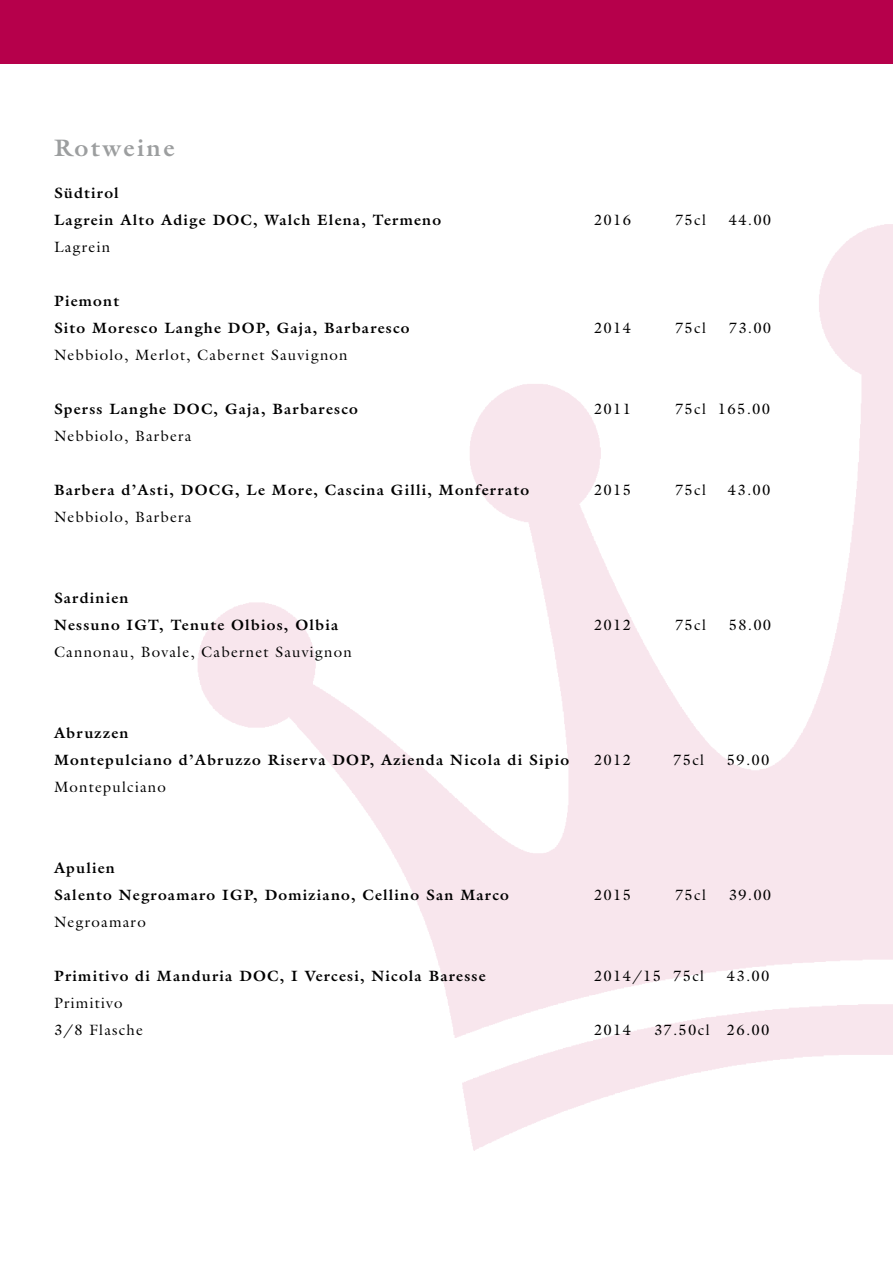
<style>
.page{position:relative;width:893px;height:1263px;background:#fff}
.page>*{position:absolute;margin:0;border:0;box-sizing:border-box;transform-origin:0 0}
.t1{font:700 24px "Galliard";letter-spacing:.1em;color:#9c9e9f}
.t2{font:700 15px/27px "Galliard";letter-spacing:.08em;color:#000}
.t3{font:15px/27px "Galliard";letter-spacing:.08em;color:#000}
</style>
<div class="page">
<div style="left:0;top:0;width:893px;height:64px;background:#b6004b"></div>
<h1 class="t1" style="left:54px;top:132px;width:122px">Rotweine</h1>
<p class="t2" style="left:54px;top:179px;width:389px">Südtirol<br>Lagrein Alto Adige DOC, Walch Elena, Termeno</p>
<p class="t3" style="left:54px;top:233px;width:58px">Lagrein</p>
<p class="t2" style="left:54px;top:287px;width:357px">Piemont<br>Sito Moresco Langhe DOP, Gaja, Barbaresco</p>
<p class="t3" style="left:594px;top:206px;width:39px">2016</p>
<p class="t3" style="left:675px;top:206px;width:32px">75cl</p>
<p class="t3" style="left:729px;top:206px;width:44px">44.00</p>
<p class="t3" style="left:594px;top:314px;width:39px">2014</p>
<p class="t3" style="left:675px;top:314px;width:32px">75cl</p>
<p class="t3" style="left:729px;top:314px;width:44px">73.00</p>
<p class="t3" style="left:54px;top:341px;width:295px">Nebbiolo, Merlot, Cabernet Sauvignon</p>
<p class="t2" style="left:54px;top:395px;width:305px">Sperss Langhe DOC, Gaja, Barbaresco</p>
<p class="t3" style="left:594px;top:395px;width:39px">2011</p>
<p class="t3" style="left:675px;top:395px;width:97px">75cl 165.00</p>
<p class="t3" style="left:54px;top:422px;width:139px">Nebbiolo, Barbera</p>
<p class="t2" style="left:54px;top:476px;width:477px">Barbera d’Asti, DOCG, Le More, Cascina Gilli, Monferrato</p>
<p class="t3" style="left:594px;top:476px;width:39px">2015</p>
<p class="t3" style="left:675px;top:476px;width:32px">75cl</p>
<p class="t3" style="left:728px;top:476px;width:44px">43.00</p>
<p class="t3" style="left:54px;top:503px;width:139px">Nebbiolo, Barbera</p>
<p class="t2" style="left:54px;top:584px;width:286px">Sardinien<br>Nessuno IGT, Tenute Olbios, Olbia</p>
<p class="t3" style="left:54px;top:638px;width:299px">Cannonau, Bovale, Cabernet Sauvignon</p>
<p class="t3" style="left:594px;top:611px;width:39px">2012</p>
<p class="t3" style="left:675px;top:611px;width:32px">75cl</p>
<p class="t3" style="left:729px;top:611px;width:44px">58.00</p>
<p class="t2" style="left:54px;top:719px;width:517px">Abruzzen<br>Montepulciano d’Abruzzo Riserva DOP, Azienda Nicola di Sipio</p>
<p class="t3" style="left:54px;top:773px;width:113px">Montepulciano</p>
<p class="t3" style="left:594px;top:746px;width:39px">2012</p>
<p class="t3" style="left:673px;top:746px;width:32px">75cl</p>
<p class="t3" style="left:727px;top:746px;width:44px">59.00</p>
<p class="t2" style="left:54px;top:854px;width:456px">Apulien<br>Salento Negroamaro IGP, Domiziano, Cellino San Marco</p>
<p class="t3" style="left:594px;top:881px;width:39px">2015</p>
<p class="t3" style="left:675px;top:881px;width:32px">75cl</p>
<p class="t3" style="left:729px;top:881px;width:44px">39.00</p>
<p class="t3" style="left:54px;top:908px;width:93px">Negroamaro</p>
<p class="t2" style="left:54px;top:962px;width:433px">Primitivo di Manduria DOC, I Vercesi, Nicola Baresse</p>
<p class="t3" style="left:594px;top:962px;width:112px">2014/15 75cl</p>
<p class="t3" style="left:727px;top:962px;width:44px">43.00</p>
<p class="t3" style="left:54px;top:989px;width:91px">Primitivo<br>3/8 Flasche</p>
<p class="t3" style="left:594px;top:1016px;width:39px">2014</p>
<p class="t3" style="left:654px;top:1016px;width:117px">37.50cl 26.00</p>
</div>
